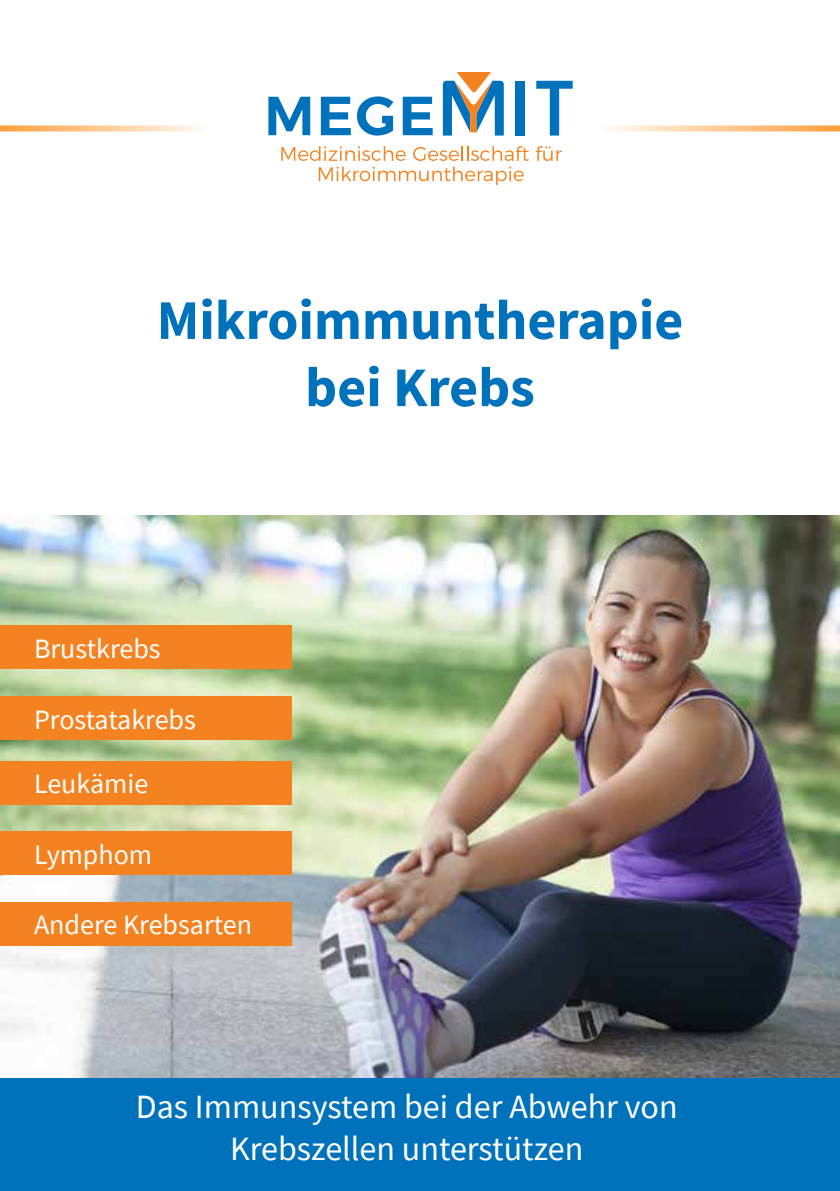
<style>
.page{position:relative;width:840px;height:1191px;background:#fff}
.page>*{position:absolute;margin:0;border:0;box-sizing:border-box;transform-origin:0 0}
.t1{font:700 56px/67.2px "Source Sans Pro";color:#0072bc;text-align:center}
.t2{font:34px/42px "Source Sans Pro";color:#fff;text-align:center}
.t3{font:28px "Source Sans Pro";color:#fff}
</style>
<div class="page">
<img style="left:0;top:516px;width:839px;height:562px">
<div style="left:0;top:831px;width:291px;height:44px;background:#f58220"></div>
<div style="left:0;top:625px;width:291px;height:44px;background:#f58220"></div>
<div style="left:0;top:696px;width:291px;height:44px;background:#f58220"></div>
<div style="left:0;top:761px;width:291px;height:43px;background:#f58220"></div>
<svg style="left:536px;top:146px;width:25px;height:15px"></svg>
<svg style="left:281px;top:146px;width:247px;height:39px"></svg>
<svg style="left:268px;top:97px;width:42px;height:38px"></svg>
<svg style="left:320px;top:97px;width:30px;height:38px"></svg>
<svg style="left:357px;top:96px;width:36px;height:40px"></svg>
<svg style="left:402px;top:97px;width:30px;height:38px"></svg>
<div style="left:514px;top:81px;width:10px;height:55px;background:#0072bc"></div>
<svg style="left:536px;top:81px;width:36px;height:55px"></svg>
<svg style="left:442px;top:72px;width:61px;height:64px"></svg>
<svg style="left:609px;top:125px;width:230px;height:6px"></svg>
<svg style="left:0;top:125px;width:200px;height:6px"></svg>
<div style="left:0;top:1078px;width:839px;height:113px;background:#0072bc"></div>
<div style="left:0;top:901px;width:291px;height:44px;background:#f58220"></div>
<h1 class="t1" style="left:156px;top:286px;width:528px">Mikroimmuntherapie bei Krebs</h1>
<p class="t3" style="left:34px;top:630px;width:128px">Brustkrebs</p>
<p class="t3" style="left:34px;top:702px;width:163px">Prostatakrebs</p>
<p class="t3" style="left:34px;top:766px;width:116px">Leukämie</p>
<p class="t3" style="left:34px;top:836px;width:120px">Lymphom</p>
<p class="t3" style="left:34px;top:907px;width:219px">Andere Krebsarten</p>
<p class="t2" style="left:136px;top:1085px;width:543px">Das Immunsystem bei der Abwehr von<br>Krebszellen unterstützen</p>
</div>
